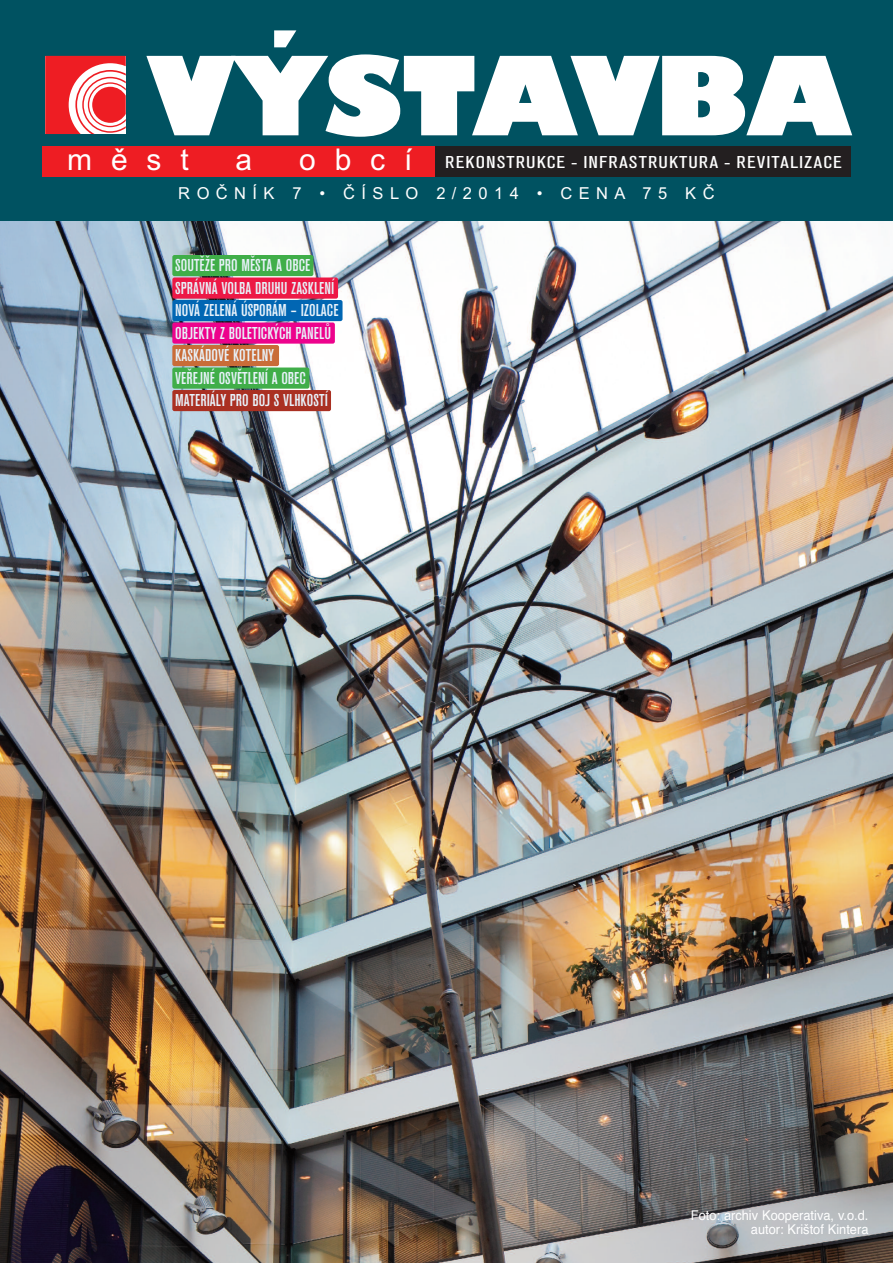
<style>
.page{position:relative;width:893px;height:1263px;background:#fff}
.page>*{position:absolute;margin:0;border:0;box-sizing:border-box;transform-origin:0 0}
.t1{font:30px "Arial";color:#fff}
.t2{font:500 condensed 18px/22.5px "Accius TCE";color:#e8f2fa}
.t3{font:condensed 18px "Accius TCE";letter-spacing:.045em;color:#fff;scale:1.25 1}
.t4{font:16.5px "Arial";letter-spacing:.39em;color:#fff}
.t5{font:13.5px/13.5px "Helvetica";color:#fff;text-align:right;scale:.95 1}
.s1{font-family:"Arial";font-stretch:normal;font-size:30px}
</style>
<div class="page">
<img style="left:0;top:221px;width:893px;height:1042px">
<div style="left:0;top:0;width:893px;height:221px;background:#005261"></div>
<div style="left:42px;top:147px;width:393px;height:30px;background:#ee1d23"></div>
<div style="left:435px;top:147px;width:415px;height:30px;background:#231f20"></div>
<svg style="left:146px;top:30px;width:706px;height:107px"></svg>
<svg style="left:45px;top:56px;width:81px;height:78px"></svg>
<div style="left:172px;top:255px;width:141px;height:21px;background:#40ae49;border-radius:2px"></div>
<div style="left:172px;top:277px;width:166px;height:22px;background:#ed1845;border-radius:2px"></div>
<div style="left:172px;top:300px;width:170px;height:21px;background:#0166b3;border-radius:2px"></div>
<div style="left:172px;top:322px;width:163px;height:22px;background:#ed028c;border-radius:2px"></div>
<div style="left:172px;top:345px;width:107px;height:21px;background:#c96c38;border-radius:2px"></div>
<div style="left:172px;top:367px;width:137px;height:22px;background:#40ae49;border-radius:2px"></div>
<div style="left:172px;top:390px;width:159px;height:21px;background:#aa3022;border-radius:2px"></div>
<h1 class="t1" style="left:67px;top:142px;width:123px">MĚST</h1>
<h1 class="t1" style="left:236px;top:142px;width:18px">A</h1>
<p class="t3" style="left:299px;top:152px;width:436px"><span class="s1">O B C Í</span> REKONSTRUKCE - INFRASTRUKTURA - REVITALIZACE</p>
<p class="t4" style="left:178px;top:184px;width:538px">ROČNÍK 7 • ČÍSLO 2/2014 • CENA 75 KČ</p>
<p class="t2" style="left:175px;top:254px;width:165px">SOUTĚŽE PRO MĚSTA A OBCE<br>SPRÁVNÁ VOLBA DRUHU ZASKLENÍ<br>NOVÁ ZELENÁ ÚSPORÁM – IZOLACE<br>OBJEKTY Z BOLETICKÝCH PANELŮ<br>KASKÁDOVÉ KOTELNY<br>VEŘEJNÉ OSVĚTLENÍ A OBEC<br>MATERIÁLY PRO BOJ S VLHKOSTÍ</p>
<p class="t5" style="left:691px;top:1209px;width:188px">Foto: archiv Kooperativa, v.o.d. autor: Krištof Kintera</p>
</div>
